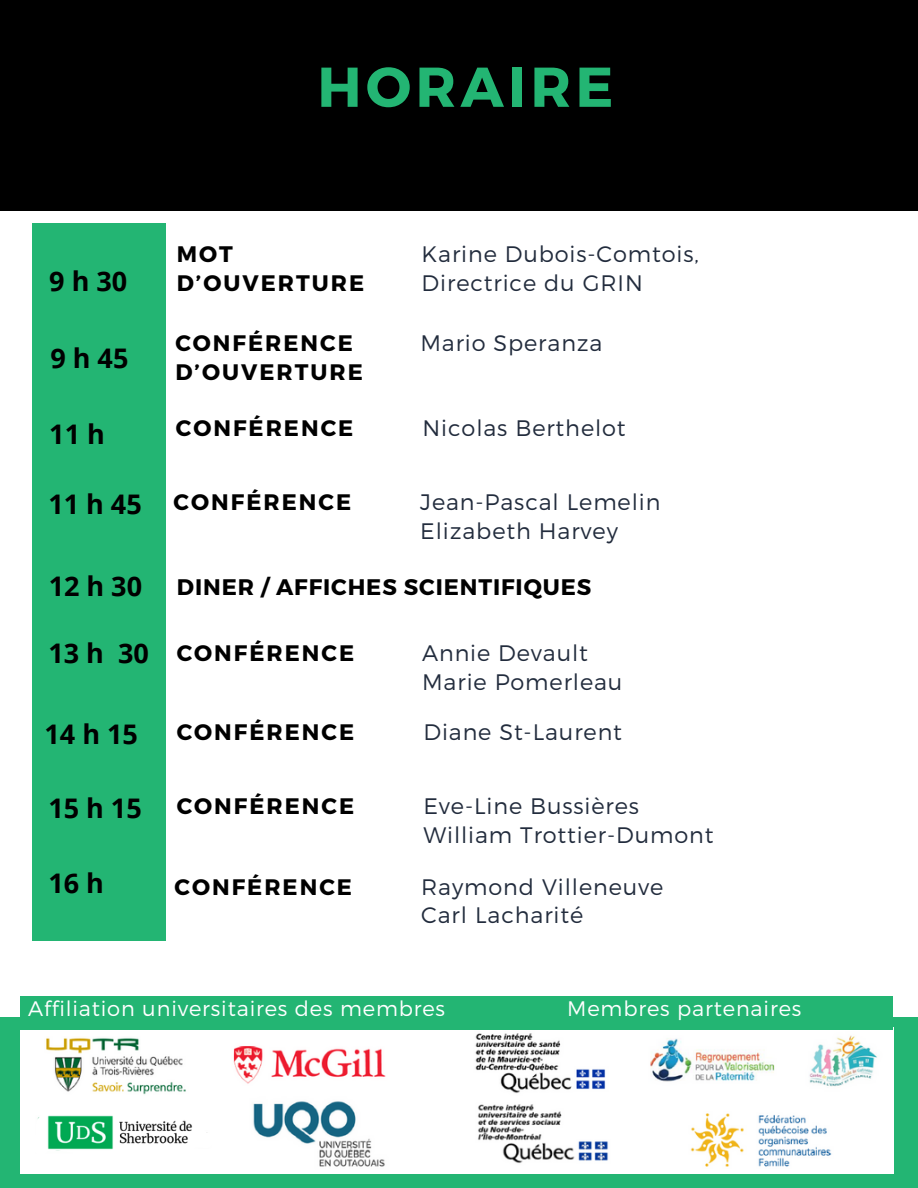
<style>
.page{position:relative;width:918px;height:1188px;background:#fff}
.page>*{position:absolute;margin:0;border:0;box-sizing:border-box;transform-origin:0 0}
.t1{font:700 56.1px "Montserrat";letter-spacing:.08em;color:#23b573}
.t2{font:700 27px "Open Sans";color:#000}
.t3{font:700 22.5px "Montserrat";letter-spacing:.04em;color:#000}
.t4{font:300 22.35px/28.5px "Montserrat";letter-spacing:.04em;color:#222c3d}
.t5{font:700 22.35px/28.7px "Montserrat";letter-spacing:.09em;color:#000}
.t6{font:300 21px "Montserrat";letter-spacing:.04em;color:#fff}
</style>
<div class="page">
<div style="left:0;top:0;width:918px;height:211px;background:#000"></div>
<div style="left:0;top:1018px;width:918px;height:170px;background:#23b573"></div>
<img style="left:20px;top:1030px;width:873px;height:143px">
<div style="left:20px;top:996px;width:873px;height:34px;background:#23b573"></div>
<div style="left:44px;top:1100px;width:108px;height:65px;background:#fff"></div>
<svg style="left:33px;top:1104px;width:181px;height:56px"></svg>
<img style="left:36px;top:1103px;width:168px;height:59px">
<div style="left:32px;top:223px;width:133px;height:718px;background:#23b573"></div>
<h2 class="t1" style="left:317px;top:50px;width:297px">HORAIRE</h2>
<h3 class="t2" style="left:49px;top:262px;width:79px">9 h 30</h3>
<h4 class="t2" style="left:50px;top:339px;width:79px">9 h 45</h4>
<h3 class="t2" style="left:49px;top:416px;width:57px">11 h</h3>
<h4 class="t2" style="left:48px;top:486px;width:95px">11 h 45</h4>
<h3 class="t2" style="left:49px;top:567px;width:95px">12 h 30</h3>
<h4 class="t2" style="left:48px;top:634px;width:102px">13 h 30</h4>
<p class="t2" style="left:45px;top:715px;width:95px">14 h 15</p>
<p class="t2" style="left:48px;top:789px;width:95px">15 h 15</p>
<p class="t2" style="left:48px;top:864px;width:57px">16 h</p>
<h2 class="t5" style="left:177px;top:239px;width:189px">MOT<br>D’OUVERTURE</h2>
<h2 class="t4" style="left:422px;top:239px;width:279px">Karine Dubois-Comtois,<br>Directrice du GRIN</h2>
<h4 class="t5" style="left:175px;top:328px;width:179px">CONFÉRENCE</h4>
<h3 class="t4" style="left:420px;top:328px;width:184px">Mario Speranza</h3>
<h4 class="t5" style="left:175px;top:357px;width:189px">D’OUVERTURE</h4>
<h2 class="t5" style="left:176px;top:412px;width:179px">CONFÉRENCE</h2>
<h2 class="t4" style="left:423px;top:412px;width:205px">Nicolas Berthelot</h2>
<h3 class="t5" style="left:174px;top:487px;width:179px">CONFÉRENCE</h3>
<h4 class="t4" style="left:420px;top:487px;width:242px">Jean-Pascal Lemelin<br>Elizabeth Harvey</h4>
<h2 class="t3" style="left:177px;top:572px;width:416px">DINER / AFFICHES SCIENTIFIQUES</h2>
<h3 class="t5" style="left:177px;top:638px;width:179px">CONFÉRENCE</h3>
<h2 class="t4" style="left:422px;top:638px;width:202px">Annie Devault<br>Marie Pomerleau</h2>
<h3 class="t5" style="left:177px;top:716px;width:179px">CONFÉRENCE</h3>
<h4 class="t4" style="left:423px;top:716px;width:200px">Diane St-Laurent</h4>
<h3 class="t5" style="left:177px;top:791px;width:179px">CONFÉRENCE</h3>
<h3 class="t5" style="left:175px;top:871px;width:179px">CONFÉRENCE</h3>
<h4 class="t4" style="left:423px;top:791px;width:292px">Eve-Line Bussières<br>William Trottier-Dumont</h4>
<h4 class="t4" style="left:421px;top:871px;width:244px">Raymond Villeneuve<br>Carl Lacharité</h4>
<h2 class="t6" style="left:28px;top:995px;width:419px">Affiliation universitaires des membres</h2>
<h2 class="t6" style="left:567px;top:995px;width:236px">Membres partenaires</h2>
</div>
